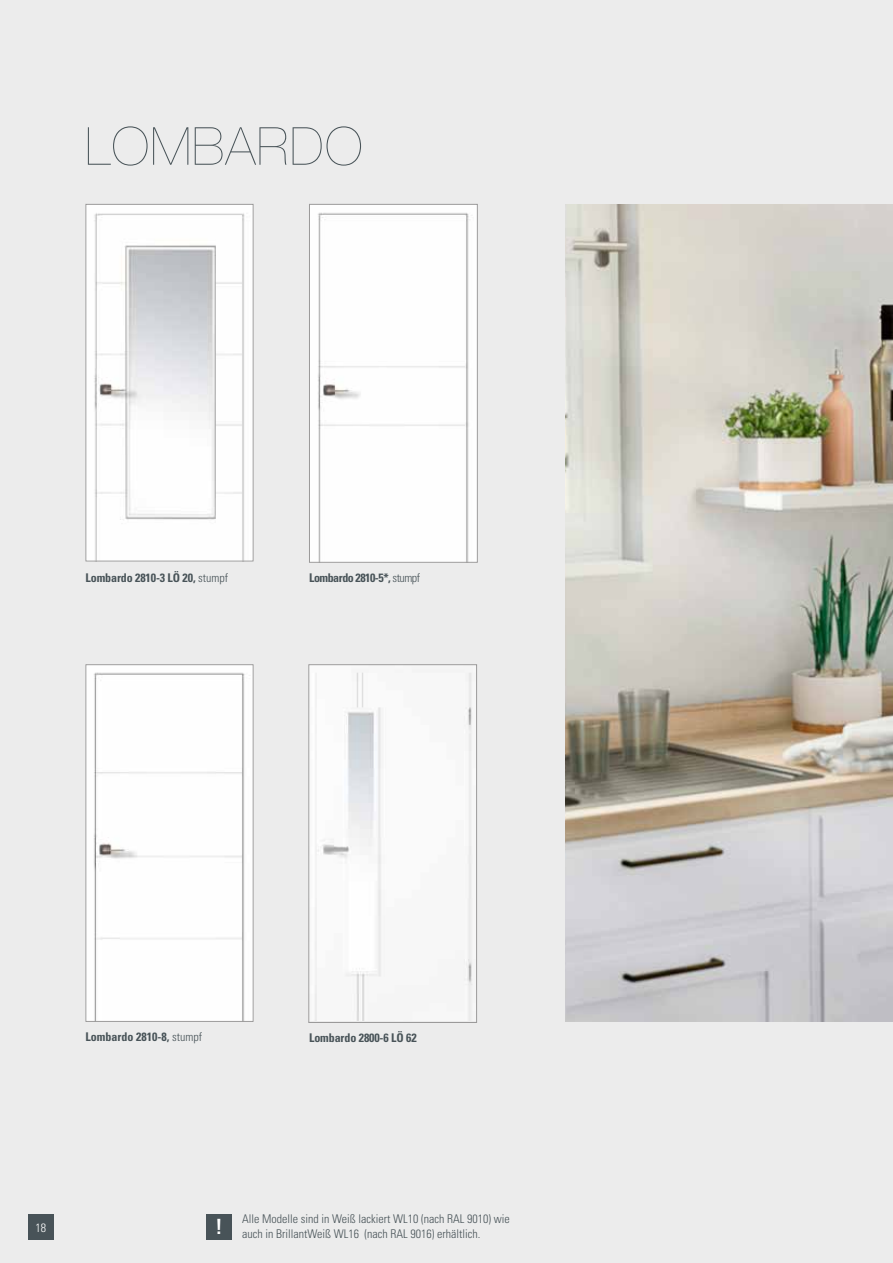
<style>
.page{position:relative;width:893px;height:1263px;background:#ececec}
.page>*{position:absolute;margin:0;border:0;box-sizing:border-box;transform-origin:0 0}
.t1{font:200 52.5px "Helvetica Neue";letter-spacing:.02em;color:#485358}
.t2{font:300 condensed 12px/15px "Univers LT Std";color:#485358}
.t3{font:700 condensed 12px "Univers LT Std";letter-spacing:-.01em;color:#485358}
.t4{font:700 condensed 12px "Univers LT Std";letter-spacing:-.04em;color:#485358}
.t5{font:300 condensed 12px "Univers LT Std";color:#fff}
.s1{font-weight:300}
</style>
<div class="page">
<img style="left:566px;top:204px;width:327px;height:818px">
<div style="left:206px;top:1214px;width:26px;height:25px;background:#485358"></div>
<div style="left:311px;top:206px;width:165px;height:354px;background:#fefefe"></div>
<div style="left:309px;top:204px;width:169px;height:358px;border:1px solid #9b9a9a"></div>
<img style="left:311px;top:666px;width:164px;height:354px">
<div style="left:309px;top:664px;width:168px;height:359px;border:1px solid #9b9a9a"></div>
<img style="left:88px;top:206px;width:163px;height:353px">
<div style="left:86px;top:204px;width:167px;height:357px;border:1px solid #9b9a9a"></div>
<div style="left:88px;top:666px;width:163px;height:354px;background:#fefefe"></div>
<div style="left:86px;top:664px;width:167px;height:358px;border:1px solid #9b9a9a"></div>
<div style="left:28px;top:1214px;width:26px;height:25px;background:#485358"></div>
<h1 class="t1" style="left:85px;top:105px;width:279px">LOMBARDO</h1>
<p class="t3" style="left:86px;top:570px;width:144px">Lombardo 2810-3 LÖ 20, <span class="s1">stumpf</span></p>
<p class="t4" style="left:309px;top:570px;width:112px">Lombardo 2810-5*, <span class="s1">stumpf</span></p>
<p class="t3" style="left:86px;top:1029px;width:118px">Lombardo 2810-8, <span class="s1">stumpf</span></p>
<p class="t3" style="left:309px;top:1030px;width:109px">Lombardo 2800-6 LÖ 62</p>
<p class="t5" style="left:35px;top:1220px;width:12px">18</p>
<p class="t2" style="left:215px;top:1211px;width:296px;text-indent:27px">Alle Modelle sind in Weiß lackiert WL10 (nach RAL 9010) wie <sup>!</sup> auch in BrillantWeiß WL16 (nach RAL 9016) erhältlich.</p>
</div>
